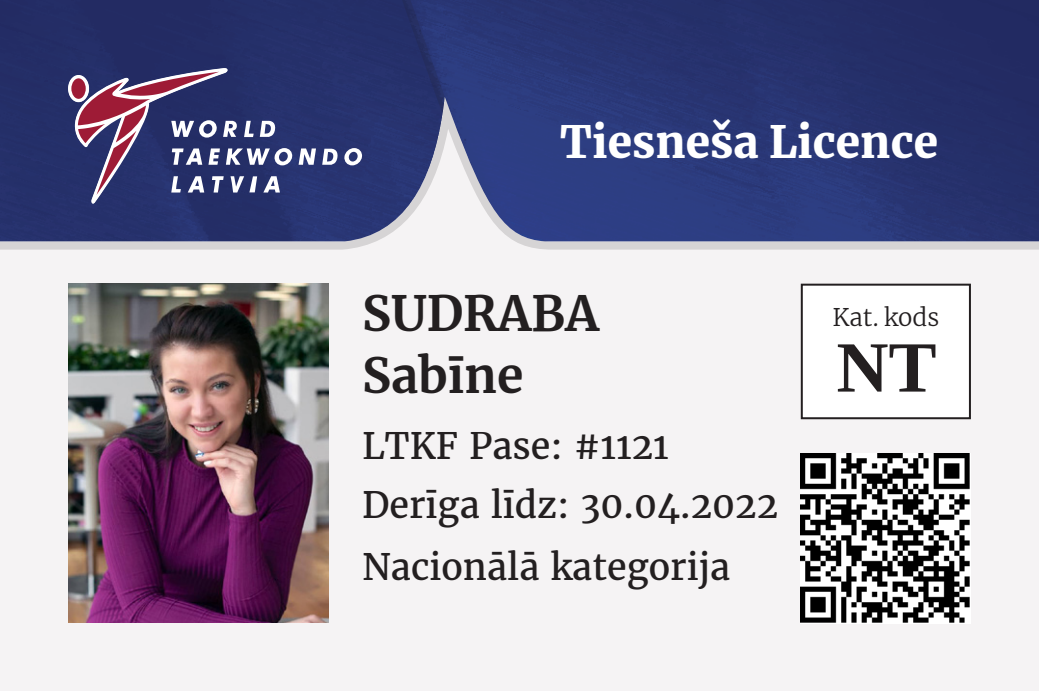
<style>
.page{position:relative;width:1039px;height:691px;background:#f5f3f4}
.page>*{position:absolute;margin:0;border:0;box-sizing:border-box;transform-origin:0 0}
.t1{font:700 72px "Tinos";color:#231f20}
.t2{font:700 48px "Merriweather";color:#231f20}
.t3{font:900 44px "Merriweather";color:#fff}
.t4{font:36px "Merriweather";color:#231f20}
.t5{font:300 24px "Merriweather";color:#231f20}
</style>
<div class="page">
<img style="left:0;top:0;width:1039px;height:97px">
<svg style="left:0;top:97px;width:1039px;height:152px;background:#3f4b82"></svg>
<svg style="left:402px;top:0;width:43px;height:114px;background:#28336f"></svg>
<svg style="left:344px;top:148px;width:18px;height:17px"></svg>
<svg style="left:322px;top:148px;width:16px;height:17px"></svg>
<svg style="left:68px;top:68px;width:248px;height:136px;background:#514d7c"></svg>
<svg style="left:70px;top:77px;width:17px;height:23px"></svg>
<div style="left:68px;top:75px;width:21px;height:27px;border:3px solid #fff;border-radius:50%"></div>
<div style="left:802px;top:284px;width:168px;height:134px;background:#fff"></div>
<div style="left:801px;top:283px;width:170px;height:136px;border:2px solid #231f20"></div>
<img style="left:801px;top:453px;width:170px;height:170px">
<img style="left:68px;top:283px;width:260px;height:339px">
<p class="t3" style="left:560px;top:111px;width:379px">Tiesneša Licence</p>
<p class="t2" style="left:362px;top:280px;width:238px">SUDRABA</p>
<p class="t5" style="left:832px;top:301px;width:108px">Kat. kods</p>
<p class="t2" style="left:362px;top:342px;width:163px">Sabīne</p>
<p class="t1" style="left:836px;top:319px;width:102px">NT</p>
<p class="t4" style="left:362px;top:421px;width:308px">LTKF Pase: #1121</p>
<p class="t4" style="left:362px;top:480px;width:417px">Derīga līdz: 30.04.2022</p>
<p class="t4" style="left:362px;top:543px;width:370px">Nacionālā kategorija</p>
</div>
